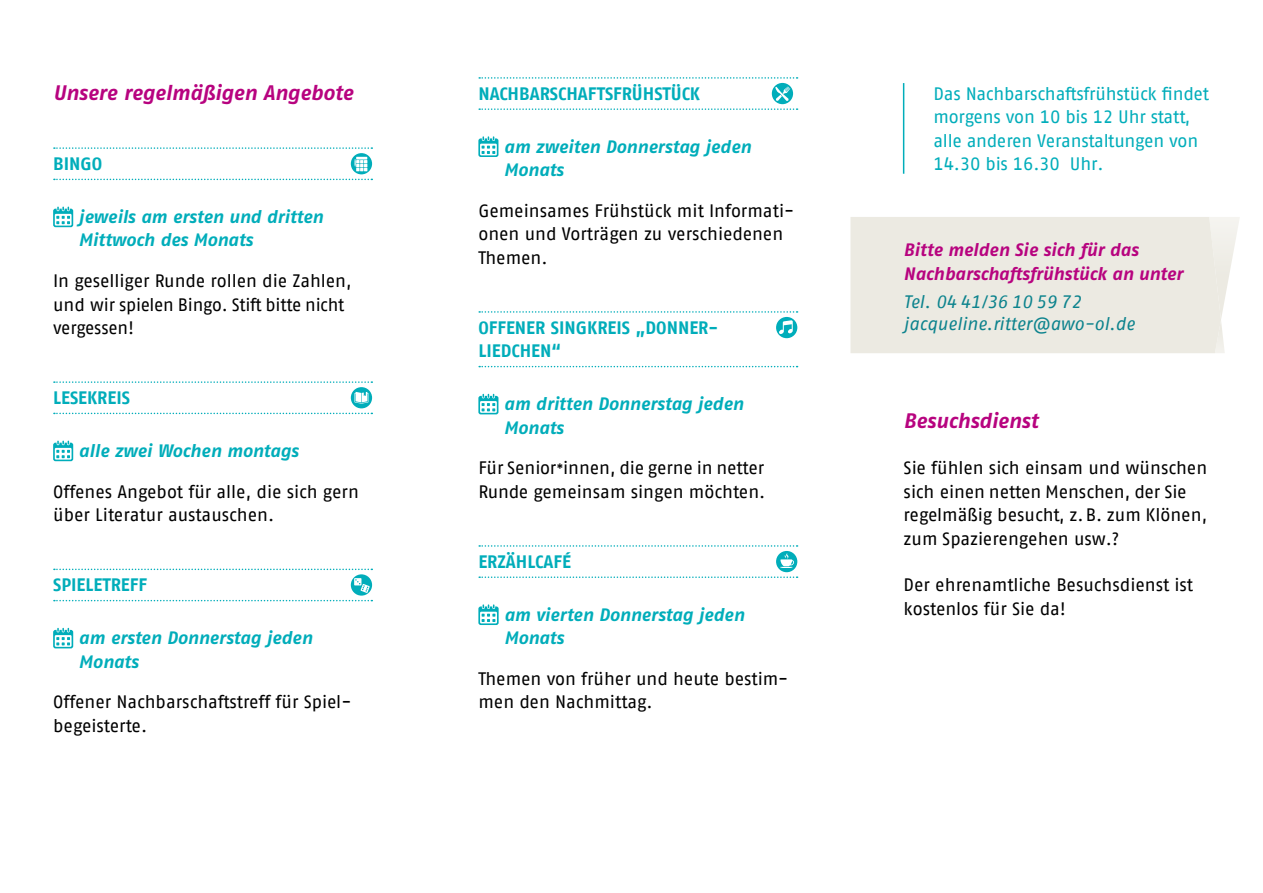
<style>
.page{position:relative;width:1263px;height:893px;background:#fff}
.page>*{position:absolute;margin:0;border:0;box-sizing:border-box;transform-origin:0 0}
.t1{font:italic 700 21px "Fago Pro";letter-spacing:-.005em;color:#b7037f}
.t2{font:18px/23.4px "AWO Fago Office";letter-spacing:-.005em;color:#000}
.t3{font:italic 700 18px/23.4px "Fago Pro";color:#00adba}
.t4{font:18px/23.4px "AWO Fago Office";letter-spacing:-.01em;color:#00adba}
.t5{font:700 18px/23.4px "AWO Fago Office";color:#00adba}
.t6{font:italic 700 18px/24px "Fago Pro";color:#b7037f}
.t7{font:italic 18px/21.6px "AWO Fago Office";color:#0d838d}
.s1{font-size:15px}
</style>
<div class="page">
<svg style="left:54px;top:147px;width:318px;height:2px"></svg>
<svg style="left:54px;top:179px;width:318px;height:1px"></svg>
<svg style="left:54px;top:381px;width:318px;height:2px"></svg>
<svg style="left:54px;top:413px;width:318px;height:1px"></svg>
<svg style="left:54px;top:569px;width:318px;height:1px"></svg>
<svg style="left:54px;top:600px;width:318px;height:1px"></svg>
<svg style="left:351px;top:153px;width:21px;height:21px"></svg>
<svg style="left:355px;top:157px;width:12px;height:14px"></svg>
<svg style="left:53px;top:209px;width:20px;height:18px"></svg>
<svg style="left:55px;top:214px;width:17px;height:12px"></svg>
<svg style="left:56px;top:206px;width:14px;height:18px"></svg>
<div style="left:351px;top:387px;width:21px;height:21px;background:#00adba;border-radius:50%"></div>
<svg style="left:354px;top:392px;width:14px;height:12px"></svg>
<svg style="left:53px;top:443px;width:20px;height:18px"></svg>
<svg style="left:55px;top:448px;width:17px;height:12px"></svg>
<svg style="left:56px;top:440px;width:14px;height:18px"></svg>
<svg style="left:351px;top:574px;width:21px;height:22px"></svg>
<svg style="left:354px;top:578px;width:16px;height:15px"></svg>
<svg style="left:53px;top:630px;width:20px;height:18px"></svg>
<svg style="left:55px;top:635px;width:17px;height:12px"></svg>
<svg style="left:56px;top:627px;width:14px;height:18px"></svg>
<svg style="left:479px;top:77px;width:318px;height:2px"></svg>
<svg style="left:479px;top:108px;width:318px;height:2px"></svg>
<svg style="left:479px;top:311px;width:318px;height:2px"></svg>
<svg style="left:479px;top:366px;width:318px;height:1px"></svg>
<svg style="left:479px;top:545px;width:318px;height:2px"></svg>
<svg style="left:479px;top:576px;width:318px;height:2px"></svg>
<div style="left:772px;top:83px;width:21px;height:21px;background:#00adba;border-radius:50%"></div>
<svg style="left:775px;top:86px;width:15px;height:15px"></svg>
<svg style="left:478px;top:138px;width:20px;height:19px"></svg>
<svg style="left:480px;top:144px;width:17px;height:11px"></svg>
<svg style="left:482px;top:136px;width:13px;height:18px"></svg>
<div style="left:776px;top:317px;width:21px;height:21px;background:#00adba;border-radius:50%"></div>
<svg style="left:779px;top:320px;width:14px;height:14px"></svg>
<div style="left:478px;top:396px;width:20px;height:18px;background:#00adba;border-radius:2px"></div>
<svg style="left:480px;top:401px;width:17px;height:12px"></svg>
<svg style="left:482px;top:393px;width:13px;height:18px"></svg>
<div style="left:776px;top:551px;width:21px;height:21px;background:#00adba;border-radius:50%"></div>
<svg style="left:780px;top:553px;width:14px;height:15px"></svg>
<svg style="left:478px;top:606px;width:21px;height:19px"></svg>
<svg style="left:480px;top:612px;width:17px;height:11px"></svg>
<svg style="left:482px;top:604px;width:13px;height:18px"></svg>
<svg style="left:1221px;top:217px;width:19px;height:136px"></svg>
<div style="left:850px;top:217px;width:371px;height:136px;background:#eceae2"></div>
<hr style="left:903px;top:83px;width:1px;height:91px;background:#00adba">
<p class="t1" style="left:53px;top:80px;width:301px">Unsere regelmäßigen Angebote</p>
<p class="t5" style="left:53px;top:152px;width:51px">BINGO</p>
<p class="t3" style="left:79px;top:205px;width:246px">jeweils am ersten und dritten<br>Mittwoch des Monats</p>
<p class="t2" style="left:53px;top:269px;width:300px">In geselliger Runde rollen die Zahlen, und wir spielen Bingo. Stift bitte nicht vergessen!</p>
<p class="t5" style="left:53px;top:386px;width:79px">LESEKREIS</p>
<p class="t3" style="left:79px;top:439px;width:221px">alle zwei Wochen montags</p>
<p class="t2" style="left:53px;top:480px;width:307px">Offenes Angebot für alle, die sich gern über Literatur austauschen.</p>
<p class="t5" style="left:53px;top:573px;width:95px">SPIELETREFF</p>
<p class="t3" style="left:79px;top:626px;width:235px">am ersten Donnerstag jeden<br>Monats</p>
<p class="t2" style="left:53px;top:690px;width:300px">Offener Nachbarschaftstreff für Spiel&shy;begeisterte.</p>
<p class="t5" style="left:478px;top:82px;width:223px">NACHBARSCHAFTSFRÜHSTÜCK</p>
<p class="t3" style="left:504px;top:135px;width:249px">am zweiten Donnerstag jeden<br>Monats</p>
<p class="t2" style="left:478px;top:199px;width:317px">Gemeinsames Frühstück mit Informati&shy;onen und Vorträgen zu verschiedenen<br>Themen.</p>
<p class="t5" style="left:478px;top:316px;width:241px">OFFENER SINGKREIS „DONNER-<br>LIEDCHEN“</p>
<p class="t3" style="left:504px;top:392px;width:241px">am dritten Donnerstag jeden<br>Monats</p>
<p class="t2" style="left:478px;top:456px;width:288px">Für Senior<span class="s1">*</span>innen, die gerne in netter<br>Runde gemeinsam singen möchten.</p>
<p class="t5" style="left:478px;top:550px;width:94px">ERZÄHLCAFÉ</p>
<p class="t3" style="left:504px;top:603px;width:242px">am vierten Donnerstag jeden<br>Monats</p>
<p class="t2" style="left:478px;top:667px;width:311px">Themen von früher und heute bestim&shy;men den Nachmittag.</p>
<p class="t4" style="left:933px;top:82px;width:277px">Das Nachbarschaftsfrühstück findet morgens von 10 bis 12 Uhr statt, alle anderen Veranstaltungen von<br>14.30 bis 16.30 Uhr.</p>
<p class="t6" style="left:904px;top:237px;width:281px">Bitte melden Sie sich für das<br>Nachbarschaftsfrühstück an unter</p>
<p class="t7" style="left:904px;top:291px;width:233px">Tel. 04 41/36 10 59 72 jacqueline.ritter@awo-ol.de</p>
<p class="t1" style="left:904px;top:408px;width:136px">Besuchsdienst</p>
<p class="t2" style="left:904px;top:456px;width:305px">Sie fühlen sich einsam und wünschen sich einen netten Menschen, der Sie regelmäßig besucht, z.B. zum Klönen, zum Spazierengehen usw.?</p>
<p class="t2" style="left:904px;top:573px;width:291px">Der ehrenamtliche Besuchsdienst ist kostenlos für Sie da!</p>
</div>
